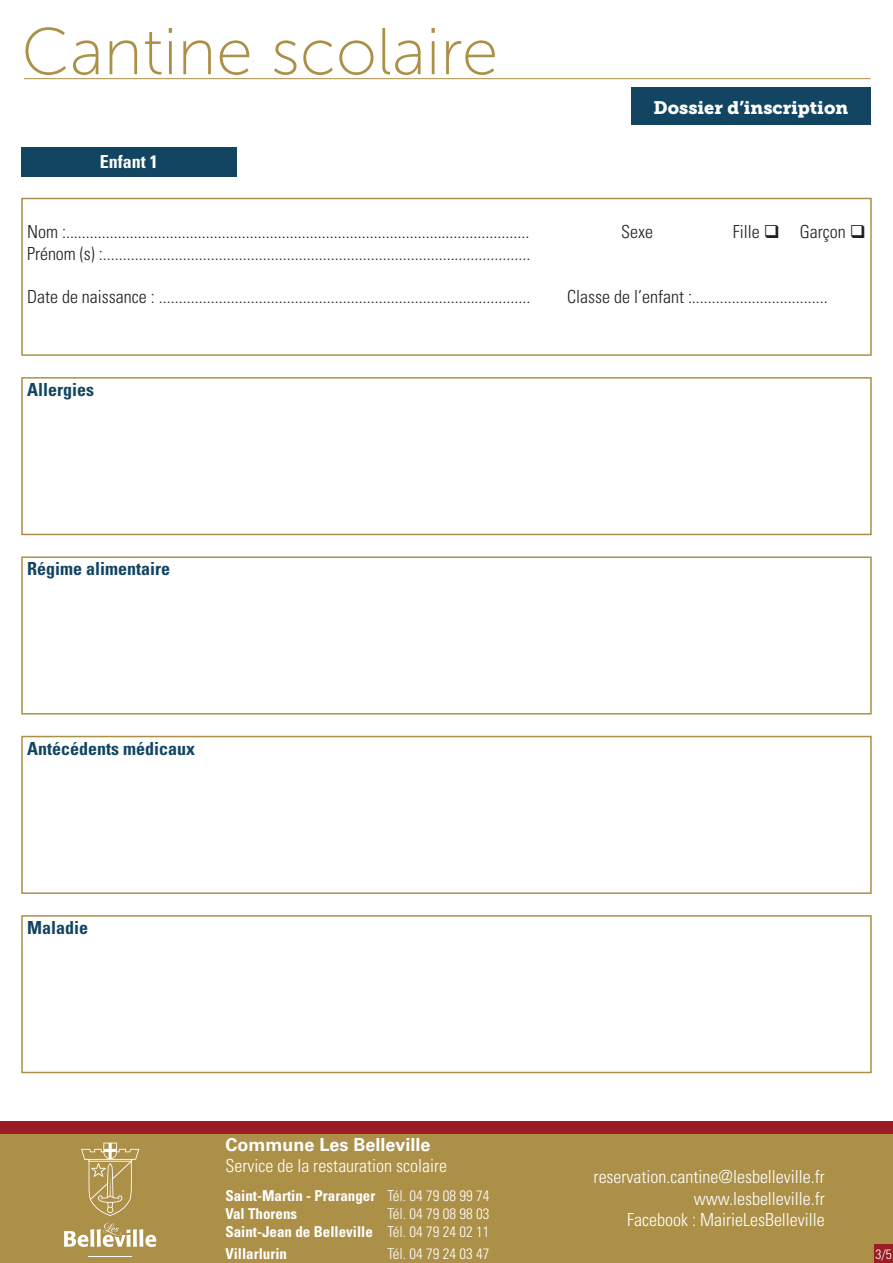
<style>
.page{position:relative;width:893px;height:1263px;background:#fff}
.page>*{position:absolute;margin:0;border:0;box-sizing:border-box;transform-origin:0 0}
.t1{font:66px "Museo Sans 100";color:#ad9048}
.t2{font:300 condensed 18px "Univers LT Std";color:#231f20}
.t3{font:300 condensed 18px/21.6px "Univers LT Std";color:#fff;text-align:right}
.t4{font:700 condensed 18px "Univers LT Std";color:#124562}
.t5{font:18px "Museo Slab 900";color:#fff}
.t6{font:700 18px "Univers LT Std";color:#fff}
.t7{font:700 condensed 18px "Univers LT Std";color:#fff}
.t8{font:300 condensed 15px/18px "Univers LT Std";color:#fff;text-align:right}
.t9{font:700 condensed 15px/18px "Univers LT Std";color:#fff}
.t10{font:300 condensed 13.5px "Univers LT Std";color:#fff}
.s1{font-weight:300}
.s2{font-weight:700}
</style>
<div class="page">
<div style="left:0;top:1134px;width:893px;height:129px;background:#ad9048"></div>
<div style="left:0;top:1121px;width:893px;height:13px;background:#9a1d25"></div>
<div style="left:631px;top:87px;width:240px;height:38px;background:#124562"></div>
<hr style="left:24px;top:78px;width:847px;height:1px;background:#ad9048">
<hr style="left:89px;top:1256px;width:43px;height:1px;background:#fff">
<svg style="left:64px;top:1223px;width:92px;height:24px"></svg>
<svg style="left:81px;top:1142px;width:58px;height:74px"></svg>
<div style="left:21px;top:198px;width:851px;height:158px;border:2px solid #ad9048"></div>
<div style="left:21px;top:377px;width:851px;height:158px;border:2px solid #ad9048"></div>
<div style="left:21px;top:556px;width:851px;height:158px;border:2px solid #ad9048"></div>
<div style="left:21px;top:736px;width:851px;height:158px;border:2px solid #ad9048"></div>
<div style="left:21px;top:915px;width:851px;height:158px;border:2px solid #ad9048"></div>
<div style="left:21px;top:147px;width:215px;height:29px;background:#124562"></div>
<div style="left:874px;top:1245px;width:19px;height:18px;background:#9a1d25"></div>
<h1 class="t1" style="left:21px;top:17px;width:478px">Cantine scolaire</h1>
<p class="t7" style="left:100px;top:151px;width:59px">Enfant 1</p>
<p class="t5" style="left:654px;top:98px;width:196px">Dossier d’inscription</p>
<p class="t2" style="left:27px;top:221px;width:504px">Nom :....................................................................................................................</p>
<p class="t2" style="left:621px;top:221px;width:33px">Sexe</p>
<p class="t2" style="left:733px;top:221px;width:135px">Fille ❑ Garçon ❑</p>
<p class="t2" style="left:27px;top:243px;width:505px">Prénom (s) :...........................................................................................................</p>
<p class="t2" style="left:27px;top:286px;width:505px">Date de naissance : .............................................................................................</p>
<p class="t2" style="left:567px;top:286px;width:262px">Classe de l’enfant :..................................</p>
<p class="t4" style="left:27px;top:378px;width:68px">Allergies</p>
<p class="t4" style="left:27px;top:558px;width:145px">Régime alimentaire</p>
<p class="t4" style="left:27px;top:737px;width:169px">Antécédents médicaux</p>
<p class="t4" style="left:27px;top:916px;width:63px">Maladie</p>
<p class="t6" style="left:225px;top:1134px;width:207px">Commune Les Belleville</p>
<p class="t3" style="left:225px;top:1155px;width:223px">Service de la restauration scolaire</p>
<p class="t9" style="left:225px;top:1187px;width:266px">Saint-Martin - Praranger <span class="s1">Tél. 04 79 08 99 74<br></span>Val Thorens</p>
<p class="t8" style="left:225px;top:1205px;width:266px">Tél. 04 79 08 98 03<br><span class="s2">Saint-Jean de Belleville</span> Tél. 04 79 24 02 11</p>
<p class="t9" style="left:225px;top:1244px;width:63px">Villarlurin</p>
<p class="t8" style="left:387px;top:1244px;width:104px">Tél. 04 79 24 03 47</p>
<p class="t3" style="left:594px;top:1166px;width:233px">reservation.cantine@lesbelleville.fr www.lesbelleville.fr<br>Facebook : MairieLesBelleville</p>
<p class="t10" style="left:875px;top:1246px;width:18px">3/5</p>
</div>
